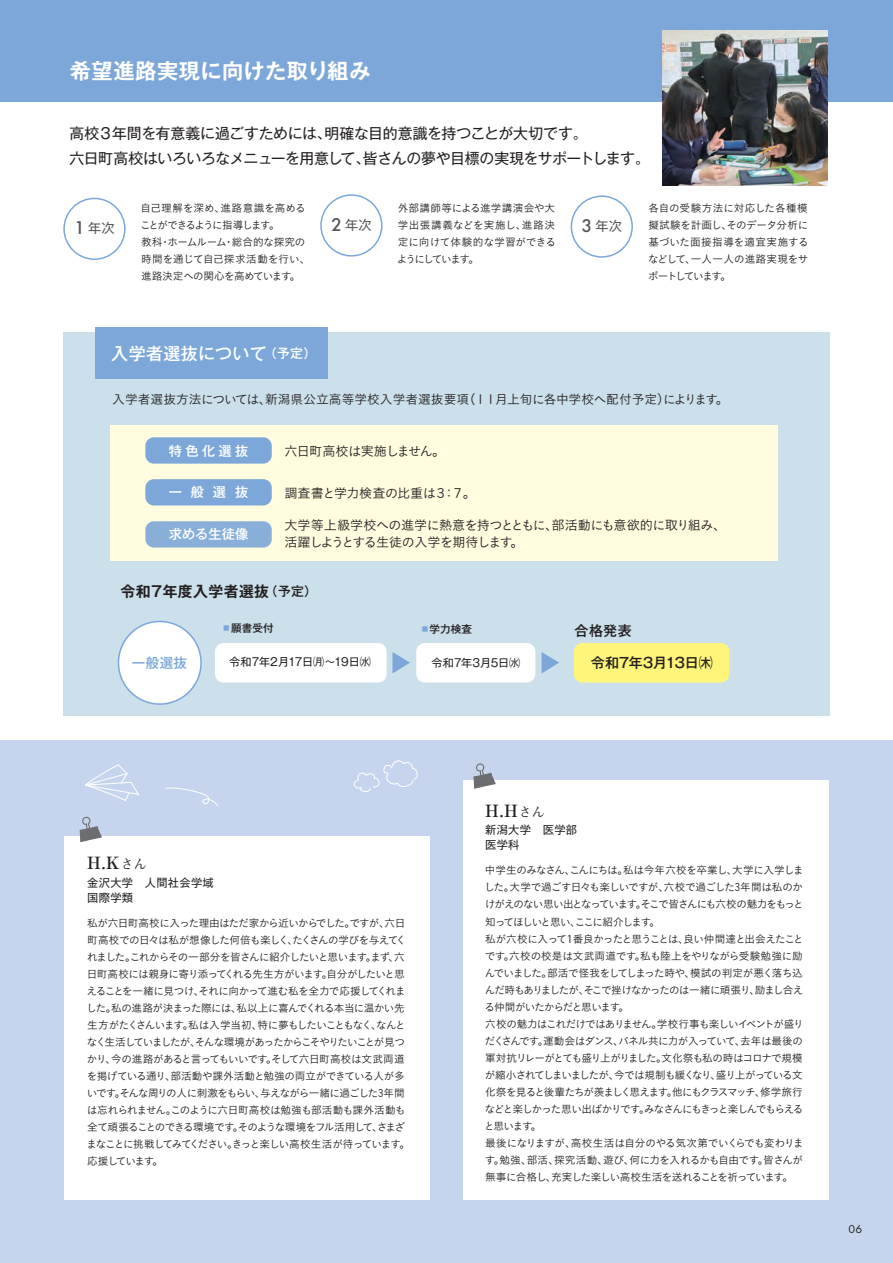
<style>
.page{position:relative;width:893px;height:1263px;background:#c6d5ed}
.page>*{position:absolute;margin:0;border:0;box-sizing:border-box;transform-origin:0 0}
.t1{font:700 21.3px "Gothic MB101 Pro De";letter-spacing:.02em;color:#fff}
.t2{font:500 16.95px "Gothic MB101 Pro";letter-spacing:.025em;color:#fff}
.t3{font:700 16.8px "Ryumin Pro";color:#231f20}
.t4{font:14.85px/25.5px "Gothic MB101 Pro";letter-spacing:-.025em;color:#231f20}
.t5{font:700 14.85px "Gothic MB101 Pro De";letter-spacing:.025em;color:#231f20}
.t6{font:500 13.95px "Gothic MB101 Pro";letter-spacing:-.03em;color:#231f20}
.t7{font:500 13.95px "Gothic MB101 Pro";letter-spacing:-.01em;color:#231f20}
.t8{font:500 13.5px "Gothic MB101 Pro";color:#7ca7d8}
.t9{font:13.2px/17px "Koburina Go Std W3";letter-spacing:-.05em;color:#231f20}
.t10{font:500 13.2px "Gothic MB101 Pro";color:#fff}
.t11{font:13.2px "Gothic MB101 Pro";color:#57585a}
.t12{font:12.75px "Koburina Go Std W3";color:#231f20}
.t13{font:500 12.75px "Gothic MB101 Pro";color:#fff}
.t14{font:11.85px "Futura PT";color:#231f20}
.t15{font:11.25px/15px "Gothic MB101 Pro";letter-spacing:.025em;color:#231f20}
.t16{font:11.1px "Gothic MB101 Pro";letter-spacing:-.025em;color:#231f20}
.t17{font:10.65px/17px "Koburina Go Std W3";letter-spacing:-.07em;color:#231f20}
.t18{font:10.65px/17px "Koburina Go Std W3";letter-spacing:-.03em;color:#231f20}
.t19{font:500 10.5px "Gothic MB101 Pro";letter-spacing:.015em;color:#231f20}
.s1{font-family:"Futura PT";font-weight:500;font-size:19.2px}
.s2{font-family:"Gothic MB101 Pro";font-weight:500;font-size:12.75px}
.s3{color:#7ca7d8}
.s4{font-family:"Futo Min A101 Pro";font-size:13.05px}
.s5{font-family:"Koz Go Pr 6 N"}
</style>
<div class="page">
<div style="left:0;top:0;width:893px;height:740px;background:#fff"></div>
<div style="left:64px;top:836px;width:365px;height:363px;background:#fff"></div>
<div style="left:463px;top:780px;width:365px;height:419px;background:#fff"></div>
<div style="left:0;top:0;width:893px;height:102px;background:#7ca7d8"></div>
<div style="left:63px;top:332px;width:767px;height:383px;background:#cbe0eb"></div>
<div style="left:110px;top:425px;width:667px;height:136px;background:#fffce0"></div>
<div style="left:95px;top:328px;width:233px;height:51px;background:#7ca7d8"></div>
<div style="left:118px;top:621px;width:83px;height:83px;background:#fff;border-radius:50%"></div>
<div style="left:118px;top:621px;width:84px;height:84px;border:2px solid #7ca7d8;border-radius:50%"></div>
<div style="left:145px;top:437px;width:127px;height:27px;background:#7ca7d8;border-radius:9px"></div>
<div style="left:145px;top:479px;width:127px;height:26px;background:#7ca7d8;border-radius:9px"></div>
<div style="left:145px;top:521px;width:127px;height:26px;background:#89afd8;border-radius:9px"></div>
<div style="left:215px;top:643px;width:172px;height:39px;background:#fff;border-radius:9px"></div>
<div style="left:416px;top:643px;width:119px;height:39px;background:#fff;border-radius:9px"></div>
<div style="left:574px;top:643px;width:155px;height:39px;background:#fff57a;border-radius:9px"></div>
<svg style="left:392px;top:652px;width:18px;height:21px"></svg>
<svg style="left:542px;top:652px;width:17px;height:21px"></svg>
<div style="left:63px;top:198px;width:63px;height:62px;border:2px solid #7ca7d8;border-radius:50%"></div>
<div style="left:320px;top:194px;width:62px;height:63px;border:2px solid #7ca7d8;border-radius:50%"></div>
<div style="left:571px;top:195px;width:62px;height:63px;border:2px solid #7ca7d8;border-radius:50%"></div>
<img style="left:663px;top:30px;width:164px;height:155px">
<svg style="left:85px;top:764px;width:54px;height:37px"></svg>
<svg style="left:165px;top:787px;width:54px;height:20px"></svg>
<svg style="left:353px;top:760px;width:65px;height:32px"></svg>
<svg style="left:80px;top:816px;width:22px;height:26px"></svg>
<svg style="left:473px;top:763px;width:23px;height:26px"></svg>
<h1 class="t1" style="left:70px;top:53px;width:302px">希望進路実現に向けた取り組み</h1>
<h3 class="t4" style="left:69px;top:118px;width:582px">高校３年間を有意義に過ごすためには、明確な目的意識を持つことが大切です。<br>六日町高校はいろいろなメニューを用意して、皆さんの夢や目標の実現をサポートします。</h3>
<p class="t18" style="left:140px;top:199px;width:172px">自己理解を深め、進路意識を高めることができるように指導します。<br>教科・ホームルーム・総合的な探究の時間を通じて自己探求活動を行い、進路決定への関心を高めています。</p>
<p class="t17" style="left:397px;top:199px;width:161px;text-align:justify">外部講師等による進学講演会や大学出張講義などを実施し、進路決定に向けて体験的な学習ができるようにしています。</p>
<p class="t17" style="left:648px;top:199px;width:162px;text-align:justify">各自の受験方法に対応した各種模擬試験を計画し、そのデータ分析に基づいた面接指導を適宜実施するなどして、一人一人の進路実現をサポートしています。</p>
<p class="t11" style="left:74px;top:217px;width:42px"><span class="s1">1</span> 年次</p>
<p class="t11" style="left:331px;top:214px;width:42px"><span class="s1">2</span> 年次</p>
<p class="t11" style="left:581px;top:215px;width:42px"><span class="s1">3</span> 年次</p>
<h2 class="t2" style="left:111px;top:339px;width:157px">入学者選抜について</h2>
<p class="t13" style="left:264px;top:342px;width:53px">（予定）</p>
<p class="t12" style="left:112px;top:389px;width:618px">入学者選抜方法については、新潟県公立高等学校入学者選抜要項（１１月上旬に各中学校へ配付予定）によります。</p>
<p class="t9" style="left:284px;top:442px;width:162px">六日町高校は実施しません。</p>
<p class="t9" style="left:284px;top:485px;width:193px">調査書と学力検査の比重は３：７。</p>
<p class="t9" style="left:284px;top:517px;width:443px">大学等上級学校への進学に熱意を持つとともに、部活動にも意欲的に取り組み、活躍しようとする生徒の入学を期待します。</p>
<p class="t10" style="left:169px;top:439px;width:81px">特色化選抜</p>
<p class="t10" style="left:169px;top:481px;width:81px">一 般 選 抜</p>
<p class="t10" style="left:169px;top:523px;width:81px">求める生徒像</p>
<h3 class="t5" style="left:121px;top:579px;width:198px">令和7年度入学者選抜<span class="s2">（予定）</span></h3>
<p class="t19" style="left:221px;top:620px;width:54px"><span class="s3">■</span>願書受付</p>
<p class="t19" style="left:420px;top:620px;width:54px"><span class="s3">■</span>学力検査</p>
<h3 class="t7" style="left:575px;top:619px;width:59px">合格発表</h3>
<p class="t8" style="left:132px;top:652px;width:57px">一般選抜</p>
<p class="t16" style="left:229px;top:653px;width:143px">令和7年2月17日㈪～19日㈬</p>
<h3 class="t6" style="left:591px;top:651px;width:123px">令和7年3月13日㈭</h3>
<p class="t16" style="left:431px;top:654px;width:90px">令和7年3月5日㈬</p>
<h3 class="t3" style="left:87px;top:850px;width:61px">H.K<span class="s4">さん</span></h3>
<p class="t15" style="left:87px;top:873px;width:128px">金沢大学　人間社会学域国際学類</p>
<p class="t17" style="left:86px;top:914px;width:325px">私が六日町高校に入った理由はただ家から近いからでした。ですが、六日町高校での日々は私が想像した何倍も楽しく、たくさんの学びを与えてくれました。これからその一部分を皆さんに紹介したいと思います。まず、六日町高校には親身に寄り添ってくれる先生方がいます。自分がしたいと思えることを一緒に見つけ、それに向かって進む私を全力で応援してくれました。私の進路が決まった際には、私以上に喜んでくれる本当に温かい先生方がたくさんいます。私は入学当初、特に夢もしたいこともなく、なんとなく生活していましたが、そんな環境があったからこそやりたいことが見つかり、今の進路があると言ってもいいです。そして六日町高校は文武両道を掲げている通り、部活動や課外活動と勉強の両立ができている人が多いです。そんな周りの人に刺激をもらい、与えながら一緒に過ごした3年間は忘れられません。このように六日町高校は勉強も部活動も課外活動も全て頑張ることのできる環境です。そのような環境をフル活用して、さまざまなことに挑戦してみてください。きっと楽しい高校生活が待っています。応援しています。</p>
<h3 class="t3" style="left:485px;top:797px;width:61px">H.H<span class="s4">さん</span></h3>
<p class="t15" style="left:485px;top:821px;width:93px">新潟大学　医学部医学科</p>
<p class="t17" style="left:484px;top:862px;width:321px">中学生のみなさん、こんにちは。私は今年六校を卒業し、大学に入学しました。大学で過ごす日々も楽しいですが、六校で過ごした3年間は私のかけがえのない思い出となっています。そこで皆さんにも六校の魅力をもっと知ってほしいと思い、ここに紹介します。<br>私が六校に入って<span class="s5">1</span>番良かったと思うことは、良い仲間達と出会えたことです。六校の校是は文武両道です。私も陸上をやりながら受験勉強に励んでいました。部活で怪我をしてしまった時や、模試の判定が悪く落ち込んだ時もありましたが、そこで挫けなかったのは一緒に頑張り、励まし合える仲間がいたからだと思います。<br>六校の魅力はこれだけではありません。学校行事も楽しいイベントが盛りだくさんです。運動会はダンス、パネル共に力が入っていて、去年は最後の軍対抗リレーがとても盛り上がりました。文化祭も私の時はコロナで規模が縮小されてしまいましたが、今では規制も緩くなり、盛り上がっている文化祭を見ると後輩たちが羨ましく思えます。他にもクラスマッチ、修学旅行などと楽しかった思い出ばかりです。みなさんにもきっと楽しんでもらえると思います。<br>最後になりますが、高校生活は自分のやる気次第でいくらでも変わります。勉強、部活、探究活動、遊び、何に力を入れるかも自由です。皆さんが無事に合格し、充実した楽しい高校生活を送れることを祈っています。</p>
<p class="t14" style="left:849px;top:1222px;width:15px">06</p>
</div>
